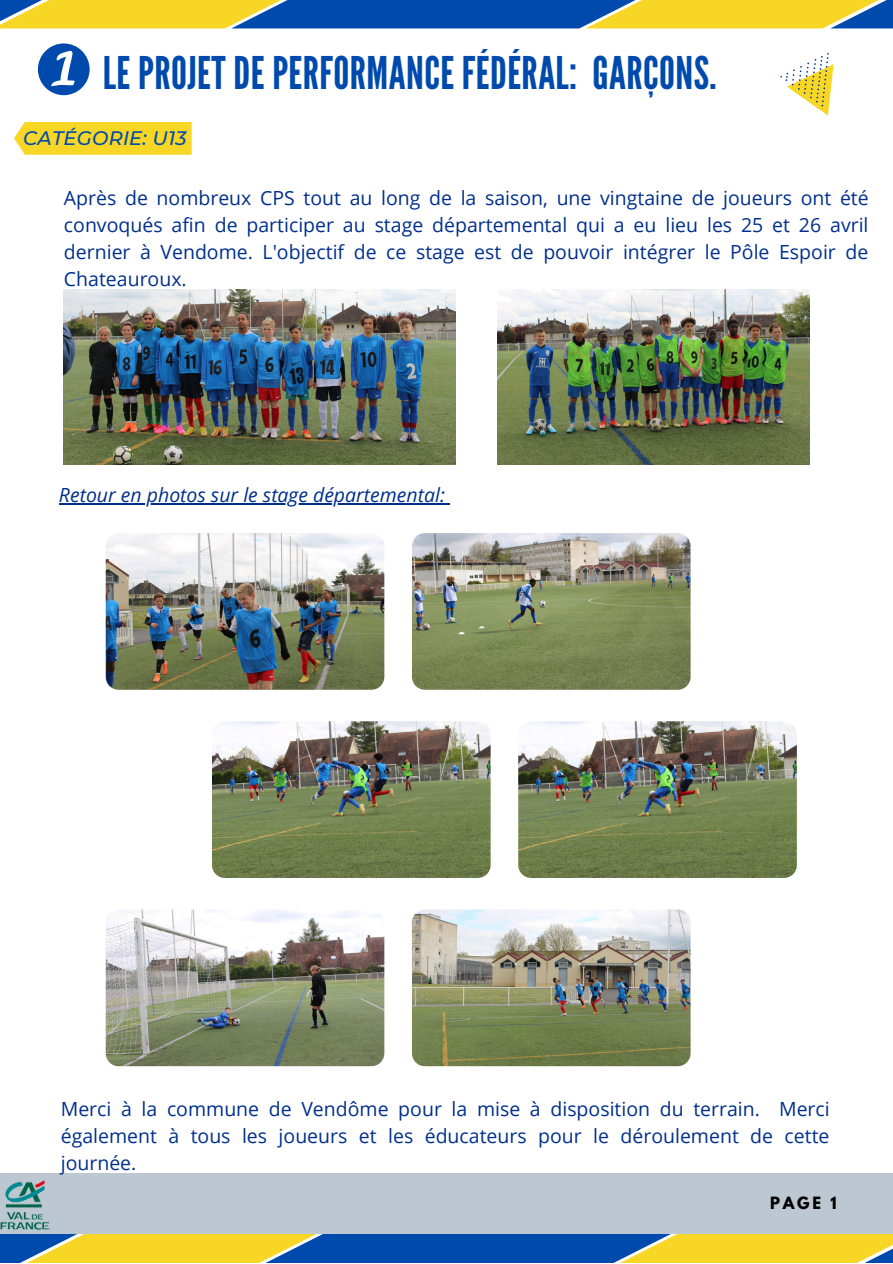
<style>
.page{position:relative;width:893px;height:1264px;background:#fff}
.page>*{position:absolute;margin:0;border:0;box-sizing:border-box;transform-origin:0 0}
.t1{font:45px "League Gothic";letter-spacing:.01em;color:#004aad}
.t2{font:19.5px/27px "Open Sans";color:#012f8d;text-align:justify}
.t3{font:italic 19.5px "Open Sans";color:#012f8d}
.t4{font:italic 500 19.5px "Montserrat";letter-spacing:.01em;color:#004aad}
.t5{font:700 15px "League Spartan";color:#000}
</style>
<div class="page">
<div style="left:0;top:1173px;width:892px;height:60px;background:#bcc7d1"></div>
<svg style="left:0;top:1233px;width:210px;height:29px;background:#d6c443"></svg>
<svg style="left:210px;top:1233px;width:354px;height:29px;background:#406f92"></svg>
<svg style="left:564px;top:1233px;width:245px;height:29px;background:#a8aa5b"></svg>
<svg style="left:809px;top:1233px;width:83px;height:29px;background:#e5cd3f"></svg>
<div style="left:0;top:0;width:337px;height:28px;background:#f8d626"></div>
<div style="left:231px;top:0;width:460px;height:28px;background:#004aad"></div>
<div style="left:585px;top:0;width:307px;height:28px;background:#f8d626"></div>
<svg style="left:830px;top:0;width:62px;height:28px;fill:#004aad"></svg>
<svg style="left:38px;top:43px;width:52px;height:52px"></svg>
<img style="left:0;top:1180px;width:66px;height:65px">
<svg style="left:780px;top:53px;width:54px;height:63px"></svg>
<div style="left:14px;top:122px;width:178px;height:32px;background:#f8d626"></div>
<img style="left:64px;top:289px;width:391px;height:175px">
<img style="left:498px;top:289px;width:311px;height:175px">
<img style="left:106px;top:533px;width:278px;height:156px;border-radius:13px">
<img style="left:412px;top:533px;width:278px;height:156px;border-radius:13px">
<img style="left:212px;top:721px;width:278px;height:157px;border-radius:13px">
<img style="left:518px;top:721px;width:278px;height:157px;border-radius:13px">
<img style="left:106px;top:909px;width:278px;height:157px;border-radius:13px">
<img style="left:412px;top:909px;width:278px;height:157px;border-radius:13px">
<hr style="left:59px;top:503px;width:386px;height:1px;background:#012f8d">
<p class="t1" style="left:103px;top:47px;width:615px">LE PROJET DE PERFORMANCE FÉDÉRAL: GARÇONS.</p>
<p class="t4" style="left:23px;top:126px;width:165px">CATÉGORIE: U13</p>
<p class="t2" style="left:64px;top:183px;width:806px">Après de nombreux CPS tout au long de la saison, une vingtaine de joueurs ont été convoqués afin de participer au stage départemental qui a eu lieu les 25 et 26 avril dernier à Vendome. L'objectif de ce stage est de pouvoir intégrer le Pôle Espoir de Chateauroux.</p>
<p class="t3" style="left:59px;top:481px;width:387px">Retour en photos sur le stage départemental:</p>
<p class="t2" style="left:61px;top:1094px;width:770px">Merci à la commune de Vendôme pour la mise à disposition du terrain. Merci également à tous les joueurs et les éducateurs pour le déroulement de cette journée.</p>
<p class="t5" style="left:770px;top:1195px;width:68px">PAGE 1</p>
</div>
